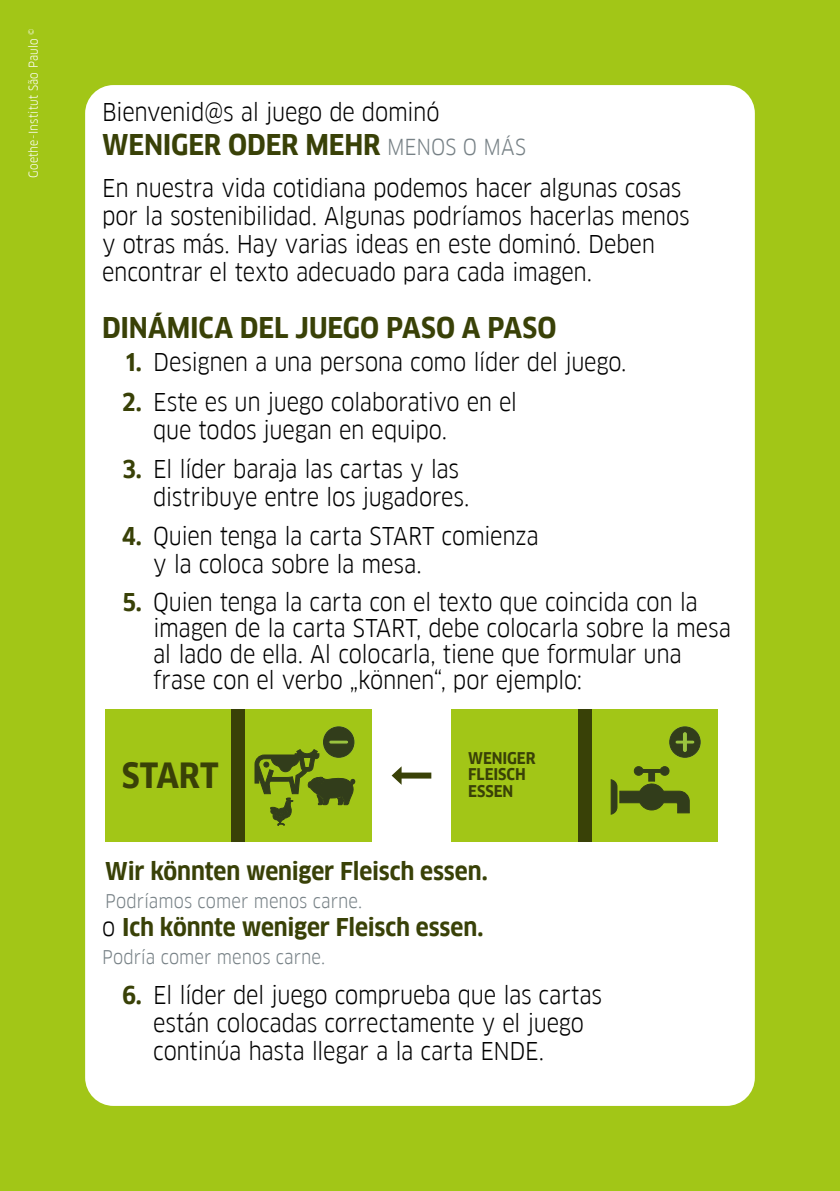
<style>
.page{position:relative;width:840px;height:1191px;background:#fff}
.page>*{position:absolute;margin:0;border:0;box-sizing:border-box;transform-origin:0 0}
.t1{font:700 34px "Goethe FF Clan";color:#394107}
.t2{font:700 28px "Goethe FF Clan";letter-spacing:-.01em;color:#394107}
.t3{font:24px/28px "Goethe FF Clan";letter-spacing:-.015em;color:#000}
.t4{font:700 24px "Goethe FF Clan";letter-spacing:-.01em;color:#394107}
.t5{font:18.4px "Goethe FF Clan";letter-spacing:.005em;color:#778186}
.t6{font:700 15.8px/16.4px "Goethe FF Clan";letter-spacing:-.005em;color:#394107}
.t7{font:12px "Goethe FF Clan";letter-spacing:.02em;color:#fff}
.s1{font-weight:400;font-size:21.6px;color:#778186}
.s2{font-weight:700;color:#394107}
.s3{font-weight:400;color:#000}
</style>
<div class="page">
<div style="left:0;top:0;width:839px;height:1191px;background:#a2c617"></div>
<div style="left:85px;top:85px;width:669px;height:1021px;background:#fff;border-radius:28px"></div>
<div style="left:105px;top:709px;width:266px;height:133px;background:#a2c617"></div>
<div style="left:231px;top:709px;width:14px;height:133px;background:#394107"></div>
<div style="left:322px;top:726px;width:32px;height:32px;border:2px solid #9ac43f;border-radius:50%"></div>
<svg style="left:255px;top:727px;width:100px;height:98px"></svg>
<div style="left:451px;top:709px;width:266px;height:133px;background:#a2c617"></div>
<div style="left:577px;top:709px;width:14px;height:133px;background:#394107"></div>
<svg style="left:610px;top:766px;width:79px;height:48px"></svg>
<div style="left:668px;top:726px;width:32px;height:32px;border:2px solid #9ac43f;border-radius:50%"></div>
<svg style="left:669px;top:727px;width:30px;height:30px"></svg>
<svg style="left:682px;top:732px;width:4px;height:20px"></svg>
<div style="left:399px;top:772px;width:32px;height:6px;background:#394107"></div>
<svg style="left:391px;top:767px;width:10px;height:17px"></svg>
<p class="t7" style="left:26px;top:178px;width:151px;rotate:-90deg">Goethe-Institut São Paulo <sup>©</sup></p>
<p class="t3" style="left:102px;top:98px;width:339px">Bienvenid@s al juego de dominó</p>
<p class="t2" style="left:102px;top:128px;width:425px">WENIGER ODER MEHR <span class="s1">MENOS O MÁS</span></p>
<p class="t3" style="left:102px;top:174px;width:588px">En nuestra vida cotidiana podemos hacer algunas cosas por la sostenibilidad. Algunas podríamos hacerlas menos y otras más. Hay varias ideas en este dominó. Deben encontrar el texto adecuado para cada imagen.</p>
<p class="t2" style="left:102px;top:311px;width:455px">DINÁMICA DEL JUEGO PASO A PASO</p>
<p class="t3" style="left:125px;top:348px;width:502px"><span class="s2">1.</span> Designen a una persona como líder del juego.</p>
<p class="t3" style="left:153px;top:388px;width:365px;text-indent:-31px"><span class="s2">2.</span> Este es un juego colaborativo en el que todos juegan en equipo.</p>
<p class="t3" style="left:153px;top:455px;width:317px;text-indent:-31px"><span class="s2">3.</span> El líder baraja las cartas y las distribuye entre los jugadores.</p>
<p class="t3" style="left:153px;top:522px;width:387px;text-indent:-31px"><span class="s2">4.</span> Quien tenga la carta START comienza y la coloca sobre la mesa.</p>
<p class="t3" style="left:153px;top:589px;width:579px;line-height:26px;text-indent:-30px"><span class="s2">5.</span> Quien tenga la carta con el texto que coincida con la imagen de la carta START, debe colocarla sobre la mesa al lado de ella. Al colocarla, tiene que formular una frase con el verbo „können“, por ejemplo:</p>
<h1 class="t1" style="left:122px;top:756px;width:98px">START</h1>
<p class="t6" style="left:468px;top:750px;width:69px">WENIGER<br>FLEISCH<br>ESSEN</p>
<p class="t4" style="left:105px;top:856px;width:384px">Wir könnten weniger Fleisch essen.</p>
<p class="t5" style="left:105px;top:890px;width:258px">Podríamos comer menos carne.</p>
<p class="t4" style="left:102px;top:913px;width:382px"><span class="s3">o</span> Ich könnte weniger Fleisch essen.</p>
<p class="t5" style="left:102px;top:946px;width:224px">Podría comer menos carne.</p>
<p class="t3" style="left:153px;top:980px;width:450px;text-indent:-31px"><span class="s2">6.</span> El líder del juego comprueba que las cartas están colocadas correctamente y el juego continúa hasta llegar a la carta ENDE.</p>
</div>
